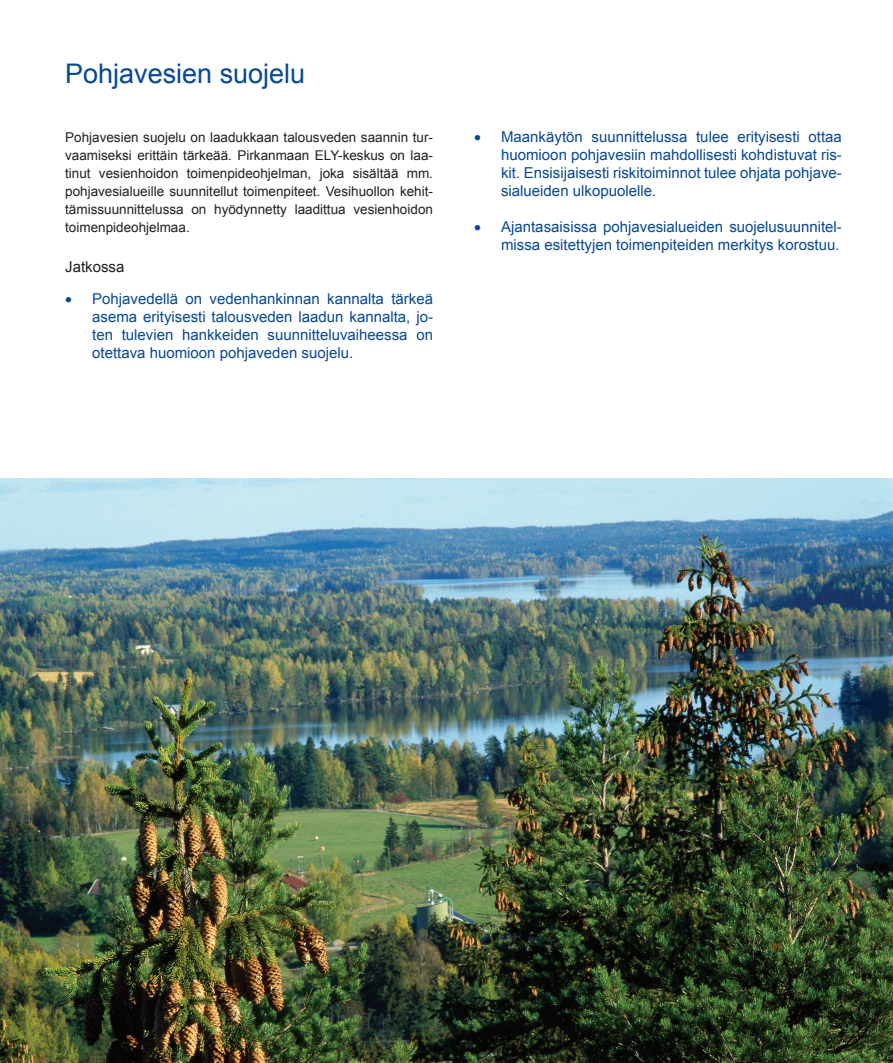
<style>
.page{position:relative;width:893px;height:1063px;background:#fff}
.page>*{position:absolute;margin:0;border:0;box-sizing:border-box;transform-origin:0 0}
.Otsikko{font:27px "Arial";color:#074895}
.t1{font:15px/18px "Arial";color:#074895;text-align:justify}
.t2{font:15px "Arial";color:#231f20}
.Leipäteksti{font:13.5px/18px "Arial";color:#231f20;text-align:justify}
</style>
<div class="page">
<img style="left:0;top:478px;width:893px;height:585px">
<p class="Otsikko" style="left:65px;top:56px;width:242px">Pohjavesien suojelu</p>
<p class="Leipäteksti" style="left:65px;top:129px;width:369px">Pohjavesien suojelu on laadukkaan talousveden saannin tur&shy;vaamiseksi erittäin tärkeää. Pirkanmaan ELY-keskus on laa&shy;tinut vesienhoidon toimenpideohjelman, joka sisältää mm. pohjavesialueille suunnitellut toimenpiteet. Vesihuollon kehit&shy;tämissuunnittelussa on hyödynnetty laadittua vesienhoidon toimenpideohjelmaa.</p>
<p class="t2" style="left:65px;top:257px;width:61px">Jatkossa</p>
<p class="t1" style="left:92px;top:290px;width:342px;text-indent:-27px">• Pohjavedellä on vedenhankinnan kannalta tärkeä asema erityisesti talousveden laadun kannalta, jo&shy;ten tulevien hankkeiden suunnitteluvaiheessa on otettava huomioon pohjaveden suojelu.</p>
<p class="t1" style="left:501px;top:128px;width:342px;text-indent:-27px">• Maankäytön suunnittelussa tulee erityisesti ottaa huomioon pohjavesiin mahdollisesti kohdistuvat ris&shy;kit. Ensisijaisesti riskitoiminnot tulee ohjata pohjave&shy;sialueiden ulkopuolelle.</p>
<p class="t1" style="left:474px;top:218px;width:369px;text-align:right">• Ajantasaisissa pohjavesialueiden suojelusuunnitel&shy;missa esitettyjen toimenpiteiden merkitys korostuu.</p>
</div>
